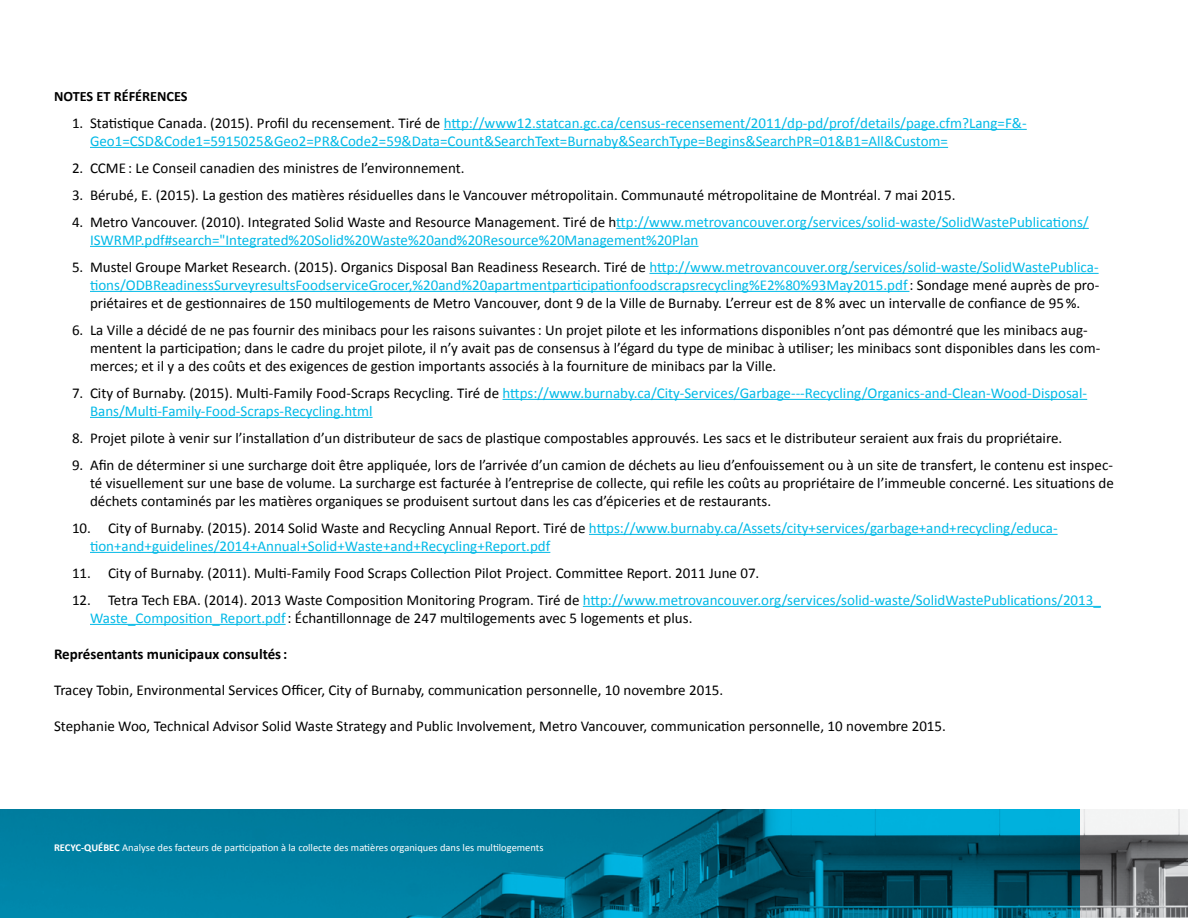
<style>
.page{position:relative;width:1188px;height:918px;background:#fff}
.page>*{position:absolute;margin:0;border:0;box-sizing:border-box;transform-origin:0 0}
.texte_courant{font:15px/18px "Calibri";color:#000;text-align:justify}
.t1{font:15px/18px "Calibri";color:#00b9e7}
.texte_courant-2{font:700 15px "Calibri";color:#000}
.Titre_4{font:700 14.25px "Calibri";color:#000}
.t2{font:10.5px "Calibri";color:#fff}
.s1{color:#000}
.s2{color:#00b9e7}
.s3{font-weight:700}
</style>
<div class="page">
<img style="left:1080px;top:809px;width:108px;height:109px">
<svg style="left:0;top:809px;width:1080px;height:109px;background:#007290"></svg>
<hr style="left:444px;top:129px;width:583px;height:1px;background:#00b9e7">
<hr style="left:90px;top:147px;width:858px;height:1px;background:#00b9e7">
<hr style="left:616px;top:228px;width:473px;height:1px;background:#00b9e7">
<hr style="left:90px;top:246px;width:609px;height:1px;background:#00b9e7">
<hr style="left:650px;top:273px;width:449px;height:1px;background:#00b9e7">
<hr style="left:90px;top:291px;width:819px;height:1px;background:#00b9e7">
<hr style="left:503px;top:399px;width:584px;height:1px;background:#00b9e7">
<hr style="left:90px;top:417px;width:283px;height:1px;background:#00b9e7">
<hr style="left:589px;top:534px;width:469px;height:1px;background:#00b9e7">
<hr style="left:90px;top:552px;width:460px;height:1px;background:#00b9e7">
<hr style="left:583px;top:606px;width:518px;height:1px;background:#00b9e7">
<hr style="left:90px;top:624px;width:196px;height:1px;background:#00b9e7">
<h4 class="Titre_4" style="left:54px;top:87px;width:135px">NOTES ET RÉFÉRENCES</h4>
<p class="t1" style="left:90px;top:113px;width:938px;text-indent:-18px"><span class="s1">1. Statistique Canada. (2015). Profil du recensement. Tiré de</span> http://www12.statcan.gc.ca/census-recensement/2011/dp-pd/prof/details/page.cfm?Lang=F&amp;-<br>Geo1=CSD&amp;Code1=5915025&amp;Geo2=PR&amp;Code2=59&amp;Data=Count&amp;SearchText=Burnaby&amp;SearchType=Begins&amp;SearchPR=01&amp;B1=All&amp;Custom=</p>
<p class="texte_courant" style="left:72px;top:158px;width:394px">2. CCME : Le Conseil canadien des ministres de l’environnement.</p>
<p class="texte_courant" style="left:72px;top:185px;width:885px">3. Bérubé, E. (2015). La gestion des matières résiduelles dans le Vancouver métropolitain. Communauté métropolitaine de Montréal. 7 mai 2015.</p>
<p class="t1" style="left:90px;top:212px;width:1000px;text-indent:-18px"><span class="s1">4. Metro Vancouver. (2010). Integrated Solid Waste and Resource Management. Tiré de h</span>ttp://www.metrovancouver.org/services/solid-waste/SolidWastePublications/<br>ISWRMP.pdf#search="Integrated%20Solid%20Waste%20and%20Resource%20Management%20Plan</p>
<p class="texte_courant" style="left:90px;top:257px;width:1011px;text-indent:-18px">5. Mustel Groupe Market Research. (2015). Organics Disposal Ban Readiness Research. Tiré de <span class="s2">http://www.metrovancouver.org/services/solid-waste/SolidWastePublica&shy;tions/ODBReadinessSurveyresultsFoodserviceGrocer,%20and%20apartmentparticipationfoodscrapsrecycling%E2%80%93May2015.pdf</span>: Sondage mené auprès de pro&shy;priétaires et de gestionnaires de 150 multilogements de Metro Vancouver, dont 9 de la Ville de Burnaby. L’erreur est de 8% avec un intervalle de confiance de 95%.</p>
<p class="texte_courant" style="left:90px;top:320px;width:1012px;text-align:left;text-indent:-18px">6. La Ville a décidé de ne pas fournir des minibacs pour les raisons suivantes: Un projet pilote et les informations disponibles n’ont pas démontré que les minibacs aug&shy;mentent la participation; dans le cadre du projet pilote, il n’y avait pas de consensus à l’égard du type de minibac à utiliser; les minibacs sont disponibles dans les com&shy;merces; et il y a des coûts et des exigences de gestion importants associés à la fourniture de minibacs par la Ville.</p>
<p class="t1" style="left:90px;top:383px;width:999px;text-indent:-18px"><span class="s1">7. City of Burnaby. (2015). Multi-Family Food-Scraps Recycling. Tiré de</span> https://www.burnaby.ca/City-Services/Garbage---Recycling/Organics-and-Clean-Wood-Disposal-<br>Bans/Multi-Family-Food-Scraps-Recycling.html</p>
<p class="texte_courant" style="left:72px;top:428px;width:992px">8. Projet pilote à venir sur l’installation d’un distributeur de sacs de plastique compostables approuvés. Les sacs et le distributeur seraient aux frais du propriétaire.</p>
<p class="texte_courant" style="left:90px;top:455px;width:1025px;text-indent:-18px">9. Afin de déterminer si une surcharge doit être appliquée, lors de l’arrivée d’un camion de déchets au lieu d’enfouissement ou à un site de transfert, le contenu est inspec&shy;té visuellement sur une base de volume. La surcharge est facturée à l’entreprise de collecte, qui refile les coûts au propriétaire de l’immeuble concerné. Les situations de déchets contaminés par les matières organiques se produisent surtout dans les cas d’épiceries et de restaurants.</p>
<p class="t1" style="left:90px;top:518px;width:969px;text-indent:-18px"><span class="s1">10. City of Burnaby. (2015). 2014 Solid Waste and Recycling Annual Report. Tiré de</span> https://www.burnaby.ca/Assets/city+services/garbage+and+recycling/educa&shy;tion+and+guidelines/2014+Annual+Solid+Waste+and+Recycling+Report.pdf</p>
<p class="texte_courant" style="left:72px;top:563px;width:689px">11. City of Burnaby. (2011). Multi-Family Food Scraps Collection Pilot Project. Committee Report. 2011 June 07.</p>
<p class="texte_courant" style="left:90px;top:590px;width:1012px;text-indent:-18px">12. Tetra Tech EBA. (2014). 2013 Waste Composition Monitoring Program. Tiré de <span class="s2">http://www.metrovancouver.org/services/solid-waste/SolidWastePublications/2013_<br>Waste_Composition_Report.pdf</span>: Échantillonnage de 247 multilogements avec 5 logements et plus.</p>
<p class="texte_courant-2" style="left:54px;top:644px;width:235px">Représentants municipaux consultés:</p>
<p class="texte_courant" style="left:54px;top:680px;width:671px">Tracey Tobin, Environmental Services Officer, City of Burnaby, communication personnelle, 10 novembre 2015.</p>
<p class="texte_courant" style="left:54px;top:716px;width:893px">Stephanie Woo, Technical Advisor Solid Waste Strategy and Public Involvement, Metro Vancouver, communication personnelle, 10 novembre 2015.</p>
<p class="t2" style="left:54px;top:841px;width:491px"><span class="s3">RECYC-QUÉBEC</span> Analyse des facteurs de participation à la collecte des matières organiques dans les multilogements</p>
</div>
